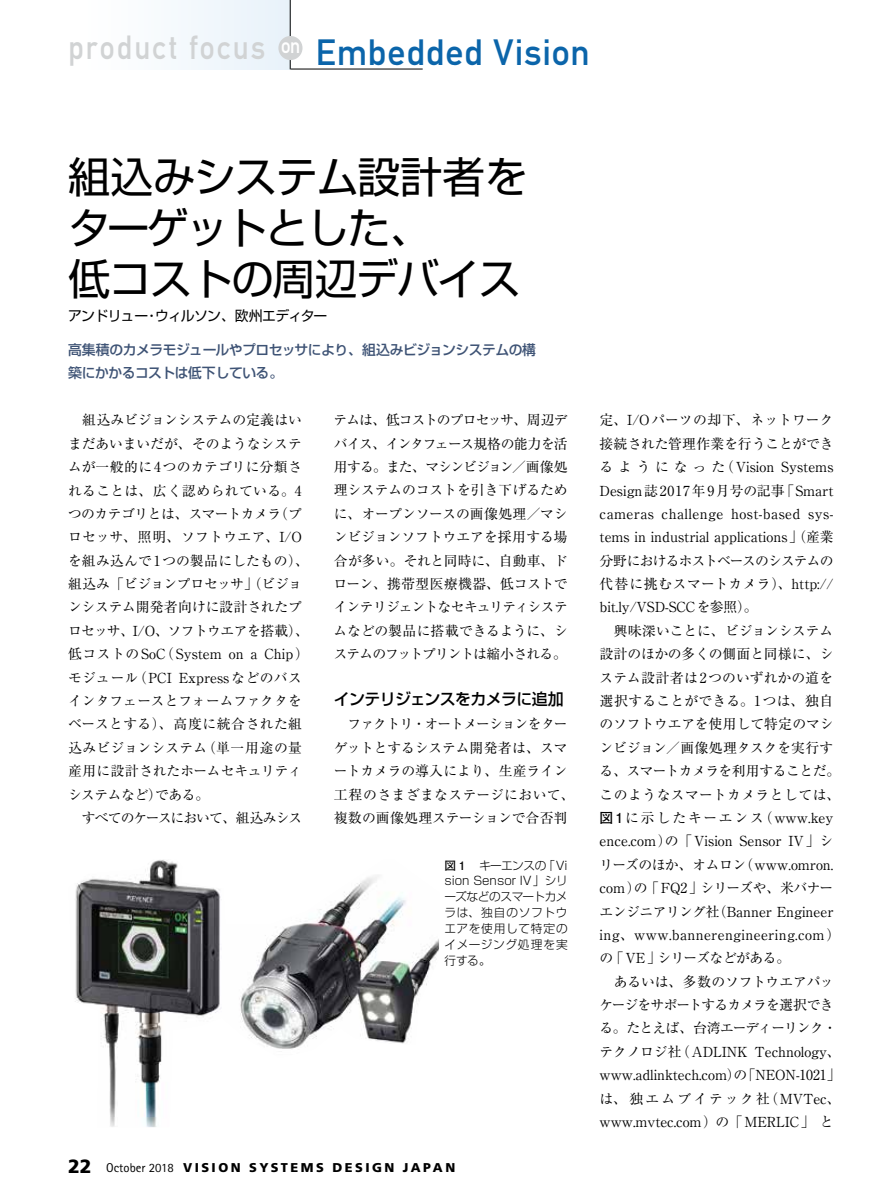
<style>
.page{position:relative;width:893px;height:1191px;background:#fff}
.page>*{position:absolute;margin:0;border:0;box-sizing:border-box;transform-origin:0 0}
.t1{font:42.45px/51px "Shin Go Pr 6 N";letter-spacing:-.04em;color:#000}
.t2{font:36px "DIN Mittelschrift Std";letter-spacing:.025em;color:#0b65aa}
.t3{font:33px "DIN Mittelschrift Std";letter-spacing:.08em;color:#d1d3d4;scale:.9 1}
.t4{font:21px "DIN Mittelschrift Std";color:#fff;scale:.9 1}
.t5{font:900 19.2px "Frutiger";color:#000}
.t6{font:500 15.9px "Shin Go Pr 6 N";letter-spacing:-.04em;color:#000}
.t7{font:13.8px/23.4px "Ryumin Pr 6 N";color:#000}
.t8{font:500 13.8px/23.4px "Shin Go Pr 6 N";letter-spacing:-.035em;color:#3e5375}
.t9{font:13.8px "Shin Go Pr 6 N";letter-spacing:-.04em;color:#000}
.t10{font:900 12.75px "Frutiger LT Std";letter-spacing:.195em;color:#000}
.t11{font:300 11.7px/15.9px "Shin Go Pr 6 N";letter-spacing:.045em;color:#000;text-align:justify}
.s1{font-family:"Futo Go B101 Pr 6 N";font-weight:700}
.s2{font-family:"Rotis Sans Serif";font-weight:400}
</style>
<div class="page">
<div style="left:78px;top:0;width:212px;height:69px;background:#f4f9fd"></div>
<hr style="left:290px;top:0;width:1px;height:69px;background:#000">
<div style="left:278px;top:36px;width:24px;height:24px;background:#d1d3d4;border-radius:50%"></div>
<hr style="left:291px;top:69px;width:132px;height:1px;background:#000">
<img style="left:75px;top:859px;width:364px;height:268px">
<h3 class="t3" style="left:68px;top:28px;width:221px">product focus</h3>
<h2 class="t2" style="left:316px;top:31px;width:276px">Embedded Vision</h2>
<h3 class="t4" style="left:281px;top:34px;width:23px">on</h3>
<h1 class="t1" style="left:68px;top:148px;width:461px">組込みシステム設計者をターゲットとした、<br>低コストの周辺デバイス</h1>
<p class="t9" style="left:68px;top:304px;width:261px">アンドリュー・ウィルソン、欧州エディター</p>
<p class="t8" style="left:68px;top:337px;width:469px">高集積のカメラモジュールやプロセッサにより、組込みビジョンシステムの構築にかかるコストは低下している。</p>
<p class="t7" style="left:68px;top:408px;width:242px">　組込みビジョンシステムの定義はいまだあいまいだが、そのようなシステムが一般的に4つのカテゴリに分類されることは、広く認められている。4つのカテゴリとは、スマートカメラ（プロセッサ、照明、ソフトウエア、I/Oを組み込んで1つの製品にしたもの）、組込み「ビジョンプロセッサ」（ビジョンシステム開発者向けに設計されたプロセッサ、I/O、ソフトウエアを搭載）、低コストのSoC（System on a Chip）モジュール（PCI Expressなどのバスインタフェースとフォームファクタをベースとする）、高度に統合された組込みビジョンシステム（単一用途の量産用に設計されたホームセキュリティシステムなど）である。<br>　すべてのケースにおいて、組込みシス</p>
<p class="t7" style="left:333px;top:408px;width:236px;text-align:justify">テムは、低コストのプロセッサ、周辺デバイス、インタフェース規格の能力を活用する。また、マシンビジョン／画像処理システムのコストを引き下げるために、オープンソースの画像処理／マシンビジョンソフトウエアを採用する場合が多い。それと同時に、自動車、ドローン、携帯型医療機器、低コストでインテリジェントなセキュリティシステムなどの製品に搭載できるように、システムのフットプリントは縮小される。</p>
<p class="t6" style="left:334px;top:685px;width:231px">インテリジェンスをカメラに追加</p>
<p class="t7" style="left:334px;top:712px;width:242px">　ファクトリ・オートメーションをターゲットとするシステム開発者は、スマートカメラの導入により、生産ライン工程のさまざまなステージにおいて、複数の画像処理ステーションで合否判</p>
<p class="t11" style="left:444px;top:856px;width:125px"><span class="s1">図１</span>　キーエンスの「Vi sion Sensor IV」シリーズなどのスマートカメラは、独自のソフトウエアを使用して特定のイメージング処理を実行する。</p>
<h3 class="t5" style="left:68px;top:1154px;width:25px">22</h3>
<p class="t10" style="left:106px;top:1159px;width:350px"><span class="s2">October 2018</span> VISION SYSTEMS DESIGN JAPAN</p>
<p class="t7" style="left:599px;top:408px;width:243px">定、I/Oパーツの却下、ネットワーク接続された管理作業を行うことができるようになった（Vision Systems<br>Design誌2017年9月号の記事「Smart cameras challenge host-based sys&shy;tems in industrial applications」（産業分野におけるホストベースのシステムの代替に挑むスマートカメラ）、http:// bit.ly/VSD-SCCを参照）。<br>　興味深いことに、ビジョンシステム設計のほかの多くの側面と同様に、システム設計者は2つのいずれかの道を選択することができる。1つは、独自のソフトウエアを使用して特定のマシンビジョン／画像処理タスクを実行する、スマートカメラを利用することだ。このようなスマートカメラとしては、<span class="s1">図1</span>に示したキーエンス（www.key ence.com）の「Vision Sensor IV」シリーズのほか、オムロン（www.omron. com ）の「 FQ2 」シリーズや、米バナーエンジニアリング社（Banner Engineer ing、www.bannerengineering.com）の「VE」シリーズなどがある。<br>　あるいは、多数のソフトウエアパッケージをサポートするカメラを選択できる。たとえば、台湾エーディーリンク・テクノロジ社（ADLINK Technology、www.adlinktech.com）の「NEON-1021」は、独エムブイテック社（MVTec、www.mvtec.com）の「MERLIC」と</p>
</div>
